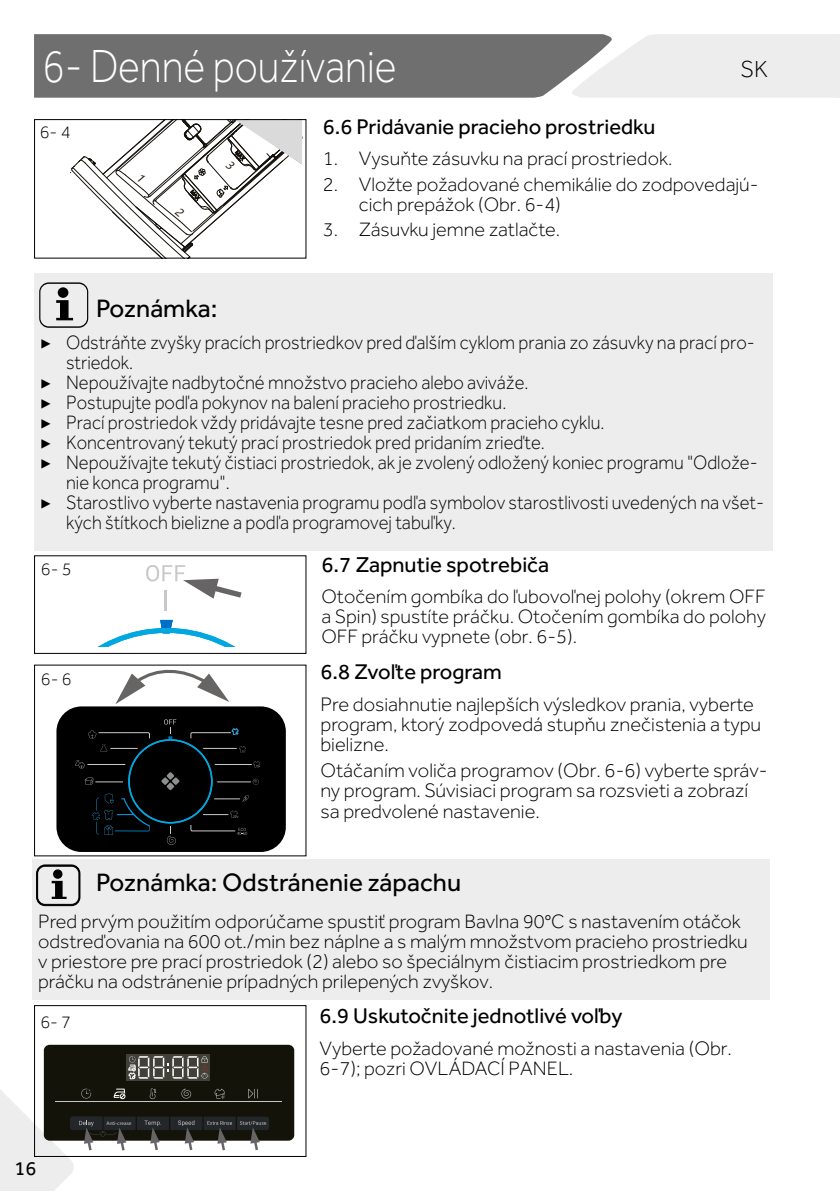
<style>
.page{position:relative;width:840px;height:1191px;background:#fff}
.page>*{position:absolute;margin:0;border:0;box-sizing:border-box;transform-origin:0 0}
.t1{font:300 48px "Effra";color:#fff;scale:.85 1}
.t2{font:26px "Effra";color:#000}
.t3{font:300 24px "Effra";color:#000}
.t4{font:22.2px "Effra";color:#000}
.t5{font:22px "Effra";color:#000}
.t6{font:300 20.2px/20.2px "Effra";color:#000}
.t7{font:300 20px/20px "Effra";color:#000}
.t8{font:300 20px "Effra";color:#000;scale:.92 1}
.t9{font:20px "Effra";color:#000}
.t10{font:300 18px "Effra";color:#000}
.t11{font:5.2px "Roboto";color:#c8c8c8}
.s1{font-family:"Minion Pro";font-weight:400}
.s2{font-size:20.2px}
</style>
<div class="page">
<svg style="left:34px;top:34px;width:805px;height:64px;background:#999898"></svg>
<div style="left:34px;top:274px;width:738px;height:277px;background:#ededed"></div>
<svg style="left:39px;top:282px;width:49px;height:46px"></svg>
<div style="left:58px;top:287px;width:10px;height:11px;background:#000;border-radius:50%"></div>
<div style="left:34px;top:119px;width:272px;height:140px;border:1px solid #000"></div>
<svg style="left:97px;top:565px;width:145px;height:82px"></svg>
<div style="left:34px;top:555px;width:272px;height:99px;border:1px solid #000"></div>
<svg style="left:56px;top:669px;width:230px;height:183px"></svg>
<svg style="left:75px;top:719px;width:185px;height:126px;background:#060b0c"></svg>
<div style="left:32px;top:859px;width:737px;height:141px;background:#ededed"></div>
<svg style="left:36px;top:865px;width:44px;height:40px"></svg>
<div style="left:53px;top:869px;width:9px;height:9px;background:#000;border-radius:50%"></div>
<svg style="left:0;top:1044px;width:295px;height:147px"></svg>
<div style="left:34px;top:1005px;width:272px;height:152px;border:1px solid #000"></div>
<svg style="left:70px;top:119px;width:232px;height:139px"></svg>
<h1 class="t1" style="left:43px;top:39px;width:418px">6- Denné používanie</h1>
<p class="t3" style="left:740px;top:55px;width:29px">SK</p>
<p class="t10" style="left:40px;top:122px;width:32px">6- 4</p>
<p class="t5" style="left:323px;top:114px;width:334px">6.6 Pridávanie pracieho prostriedku</p>
<p class="t7" style="left:323px;top:148px;width:351px">1. Vysuňte zásuvku na prací prostriedok.</p>
<p class="t7" style="left:359px;top:174px;width:401px;text-indent:-36px">2. Vložte požadované chemikálie do zodpovedajú&shy;cich prepážok (Obr. 6-4)</p>
<p class="t7" style="left:323px;top:220px;width:238px">3. Zásuvku jemne zatlačte.</p>
<h2 class="t2" style="left:96px;top:293px;width:123px">Poznámka:</h2>
<p class="t8" style="left:40px;top:331px;width:778px"><span class="s1">▶</span> Odstráňte zvyšky pracích prostriedkov pred ďalším cyklom prania zo zásuvky na prací pro-</p>
<p class="t8" style="left:66px;top:351px;width:75px">striedok.</p>
<p class="t8" style="left:40px;top:371px;width:532px"><span class="s1">▶</span> Nepoužívajte nadbytočné množstvo pracieho alebo aviváže.</p>
<p class="t8" style="left:40px;top:391px;width:508px"><span class="s1">▶</span> Postupujte podľa pokynov na balení pracieho prostriedku.</p>
<p class="t8" style="left:40px;top:411px;width:614px"><span class="s1">▶</span> Prací prostriedok vždy pridávajte tesne pred začiatkom pracieho cyklu.</p>
<p class="t8" style="left:40px;top:431px;width:550px"><span class="s1">▶</span> Koncentrovaný tekutý prací prostriedok pred pridaním zrieďte.</p>
<p class="t8" style="left:40px;top:451px;width:781px"><span class="s1">▶</span> Nepoužívajte tekutý čistiaci prostriedok, ak je zvolený odložený koniec programu "Odlože-</p>
<p class="t8" style="left:66px;top:471px;width:179px">nie konca programu".</p>
<p class="t8" style="left:40px;top:491px;width:788px"><span class="s1">▶</span> Starostlivo vyberte nastavenia programu podľa symbolov starostlivosti uvedených na všet-</p>
<p class="t8" style="left:66px;top:511px;width:425px">kých štítkoch bielizne a podľa programovej tabuľky.</p>
<p class="t4" style="left:321px;top:551px;width:229px">6.7 Zapnutie spotrebiča</p>
<p class="t7" style="left:321px;top:586px;width:446px;text-align:justify">Otočením gombíka do ľubovoľnej polohy (okrem OFF a Spin) spustíte práčku. Otočením gombíka do polohy OFF práčku vypnete (obr. 6-5).</p>
<p class="t5" style="left:320px;top:659px;width:183px">6.8 Zvoľte program</p>
<p class="t6" style="left:320px;top:694px;width:442px">Pre dosiahnutie najlepších výsledkov prania, vyberte program, ktorý zodpovedá stupňu znečistenia a typu bielizne.</p>
<p class="t6" style="left:320px;top:760px;width:448px">Otáčaním voliča programov (Obr. 6-6) vyberte správ&shy;ny program. Súvisiaci program sa rozsvieti a zobrazí sa predvolené nastavenie.</p>
<p class="t10" style="left:41px;top:559px;width:32px">6- 5</p>
<p class="t10" style="left:41px;top:669px;width:32px">6- 6</p>
<h2 class="t2" style="left:96px;top:867px;width:366px">Poznámka: Odstránenie zápachu</h2>
<p class="t7" style="left:38px;top:911px;width:710px">Pred prvým použitím odporúčame spustiť program Bavlna 90°C s nastavením otáčok odstreďovania na 600 ot./min bez náplne a s malým množstvom pracieho prostriedku v priestore pre prací prostriedok (2) alebo so špeciálnym čistiacim prostriedkom pre práčku na odstránenie prípadných prilepených zvyškov.</p>
<p class="t10" style="left:40px;top:1012px;width:32px">6- 7</p>
<p class="t9" style="left:15px;top:1156px;width:23px">16</p>
<p class="t11" style="left:106px;top:1119px;width:26px">Anti-crease</p>
<p class="t5" style="left:319px;top:1003px;width:304px">6.9 Uskutočnite jednotlivé voľby</p>
<p class="t7" style="left:319px;top:1038px;width:414px">Vyberte požadované možnosti a nastavenia <span class="s2">(Obr.<br>6-7);</span> pozri OVLÁDACÍ PANEL.</p>
</div>
